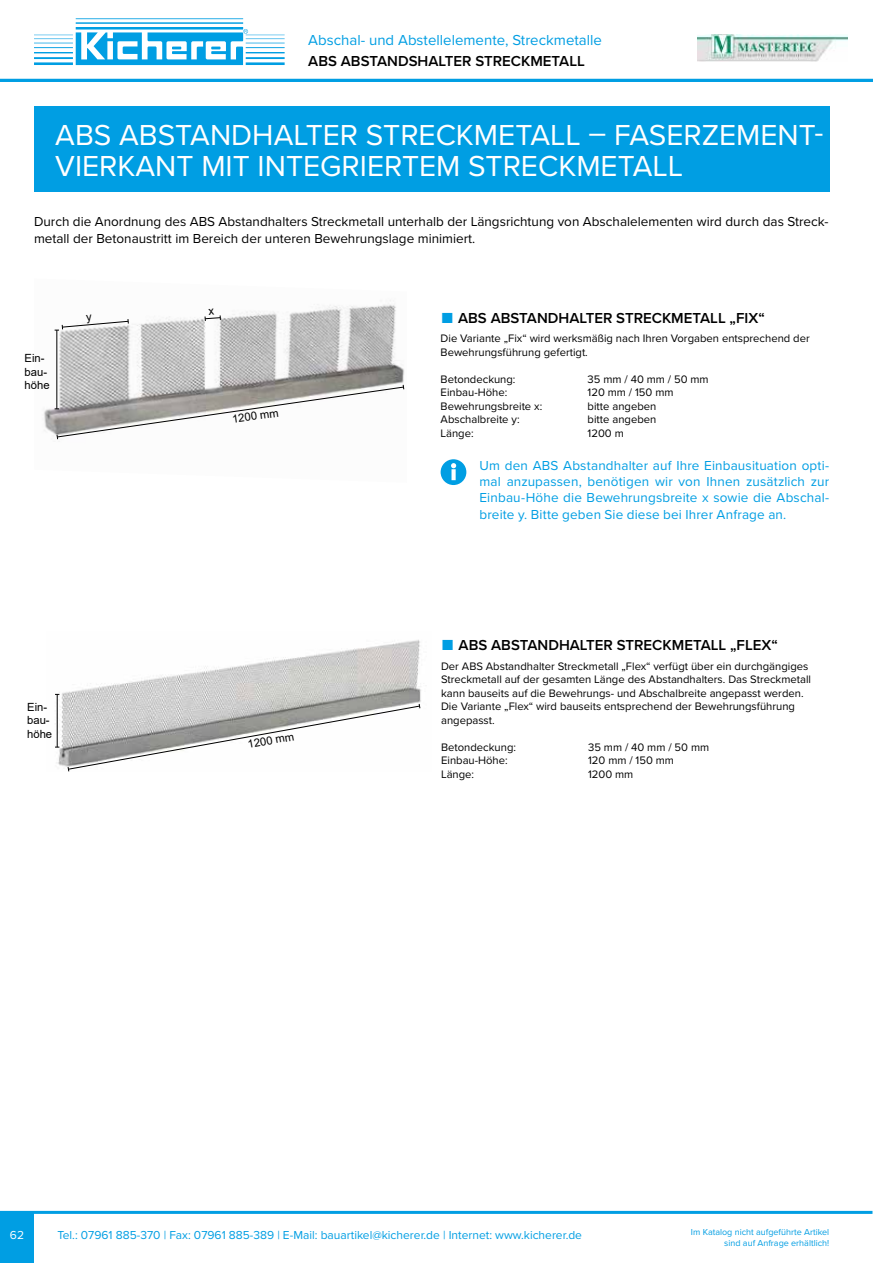
<style>
.page{position:relative;width:893px;height:1263px;background:#fff}
.page>*{position:absolute;margin:0;border:0;box-sizing:border-box;transform-origin:0 0}
.t1{font:30px/31.5px "Proxima Nova";color:#fff}
.t2{font:600 15px "Proxima Nova";color:#000}
.t3{font:15px "Proxima Nova";color:#009ee3}
.t4{font:13.5px/16.2px "Proxima Nova";letter-spacing:.01em;color:#009ee3;text-align:justify}
.t5{font:13.5px/16.2px "Proxima Nova";color:#000}
.t6{font:12px "Proxima Nova";color:#009ee3}
.t7{font:12px "Proxima Nova";color:#fff}
.t8{font:11.25px/13.5px "Proxima Nova";color:#000}
.t9{font:11.25px/13.5px "Arial";color:#000}
.t10{font:9px/10.8px "Proxima Nova";color:#009ee3;text-align:right}
</style>
<div class="page">
<div style="left:0;top:1211px;width:34px;height:52px;background:#009ee3"></div>
<hr style="left:0;top:1211px;width:872px;height:3px;background:#009ee3">
<img style="left:44px;top:300px;width:360px;height:135px">
<hr style="left:56px;top:330px;width:1px;height:79px;background:#000">
<svg style="left:55px;top:384px;width:350px;height:56px"></svg>
<img style="left:55px;top:640px;width:366px;height:127px">
<svg style="left:67px;top:703px;width:354px;height:69px"></svg>
<hr style="left:57px;top:694px;width:1px;height:53px;background:#000">
<div style="left:34px;top:106px;width:795px;height:85px;background:#009ee3"></div>
<img style="left:697px;top:35px;width:150px;height:27px">
<div style="left:441px;top:459px;width:25px;height:26px;background:#009ee3;border-radius:50%"></div>
<svg style="left:451px;top:463px;width:5px;height:17px"></svg>
<svg style="left:34px;top:18px;width:251px;height:47px"></svg>
<hr style="left:0;top:79px;width:873px;height:3px;background:#009ee3">
<svg style="left:204px;top:308px;width:17px;height:13px"></svg>
<svg style="left:55px;top:315px;width:74px;height:16px"></svg>
<h2 class="t3" style="left:308px;top:29px;width:295px">Abschal- und Abstellelemente, Streckmetalle</h2>
<h2 class="t2" style="left:308px;top:49px;width:278px">ABS ABSTANDSHALTER STRECKMETALL</h2>
<h1 class="t1" style="left:55px;top:118px;width:770px">ABS ABSTANDHALTER STRECKMETALL – FASERZEMENT-<br>VIERKANT MIT INTEGRIERTEM STRECKMETALL</h1>
<p class="t5" style="left:34px;top:213px;width:796px">Durch die Anordnung des ABS Abstandhalters Streckmetall unterhalb der Längsrichtung von Abschalelementen wird durch das Streck&shy;metall der Betonaustritt im Bereich der unteren Bewehrungslage minimiert.</p>
<p class="t9" style="left:25px;top:351px;width:27px">Ein&shy;bau&shy;höhe</p>
<p class="t9" style="left:27px;top:700px;width:27px">Ein&shy;bau&shy;höhe</p>
<p class="t9" style="left:231px;top:412px;width:48px;rotate:-8deg">1200 mm</p>
<p class="t9" style="left:247px;top:738px;width:48px;rotate:-11deg">1200 mm</p>
<h2 class="t2" style="left:458px;top:307px;width:308px">ABS ABSTANDHALTER STRECKMETALL „FIX“</h2>
<p class="t8" style="left:441px;top:331px;width:371px">Die Variante „Fix“ wird werksmäßig nach Ihren Vorgaben entsprechend der<br>Bewehrungsführung gefertigt.</p>
<p class="t8" style="left:441px;top:372px;width:76px">Betondeckung:</p>
<p class="t8" style="left:588px;top:372px;width:123px">35 mm / 40 mm / 50 mm</p>
<p class="t8" style="left:441px;top:385px;width:68px">Einbau-Höhe:</p>
<p class="t8" style="left:588px;top:385px;width:87px">120 mm / 150 mm</p>
<p class="t8" style="left:441px;top:399px;width:103px">Bewehrungsbreite x:</p>
<p class="t8" style="left:588px;top:399px;width:70px">bitte angeben</p>
<p class="t8" style="left:441px;top:412px;width:81px">Abschalbreite y:</p>
<p class="t8" style="left:588px;top:412px;width:70px">bitte angeben</p>
<p class="t8" style="left:441px;top:426px;width:35px">Länge:</p>
<p class="t8" style="left:588px;top:426px;width:38px">1200 m</p>
<p class="t4" style="left:479px;top:457px;width:351px">Um den ABS Abstandhalter auf Ihre Einbausituation opti&shy;mal anzupassen, benötigen wir von Ihnen zusätzlich zur Einbau-Höhe die Bewehrungsbreite x sowie die Abschal&shy;breite y. Bitte geben Sie diese bei Ihrer Anfrage an.</p>
<h2 class="t2" style="left:459px;top:634px;width:321px">ABS ABSTANDHALTER STRECKMETALL „FLEX“</h2>
<p class="t8" style="left:441px;top:659px;width:372px">Der ABS Abstandhalter Streckmetall „Flex“ verfügt über ein durchgängiges Streckmetall auf der gesamten Länge des Abstandhalters. Das Streckmetall kann bauseits auf die Bewehrungs- und Abschalbreite angepasst werden.<br>Die Variante „Flex“ wird bauseits entsprechend der Bewehrungsführung angepasst.</p>
<p class="t8" style="left:441px;top:740px;width:76px">Betondeckung:</p>
<p class="t8" style="left:588px;top:740px;width:123px">35 mm / 40 mm / 50 mm</p>
<p class="t8" style="left:441px;top:753px;width:68px">Einbau-Höhe:</p>
<p class="t8" style="left:588px;top:753px;width:87px">120 mm / 150 mm</p>
<p class="t8" style="left:441px;top:767px;width:35px">Länge:</p>
<p class="t8" style="left:588px;top:767px;width:47px">1200 mm</p>
<p class="t7" style="left:10px;top:1226px;width:16px">62</p>
<p class="t10" style="left:691px;top:1226px;width:140px">Im Katalog nicht aufgeführte Artikel sind auf Anfrage erhältlich!</p>
<p class="t6" style="left:57px;top:1226px;width:526px">Tel.: 07961 885-370 | Fax: 07961 885-389 | E-Mail: bauartikel@kicherer.de | Internet: www.kicherer.de</p>
</div>
